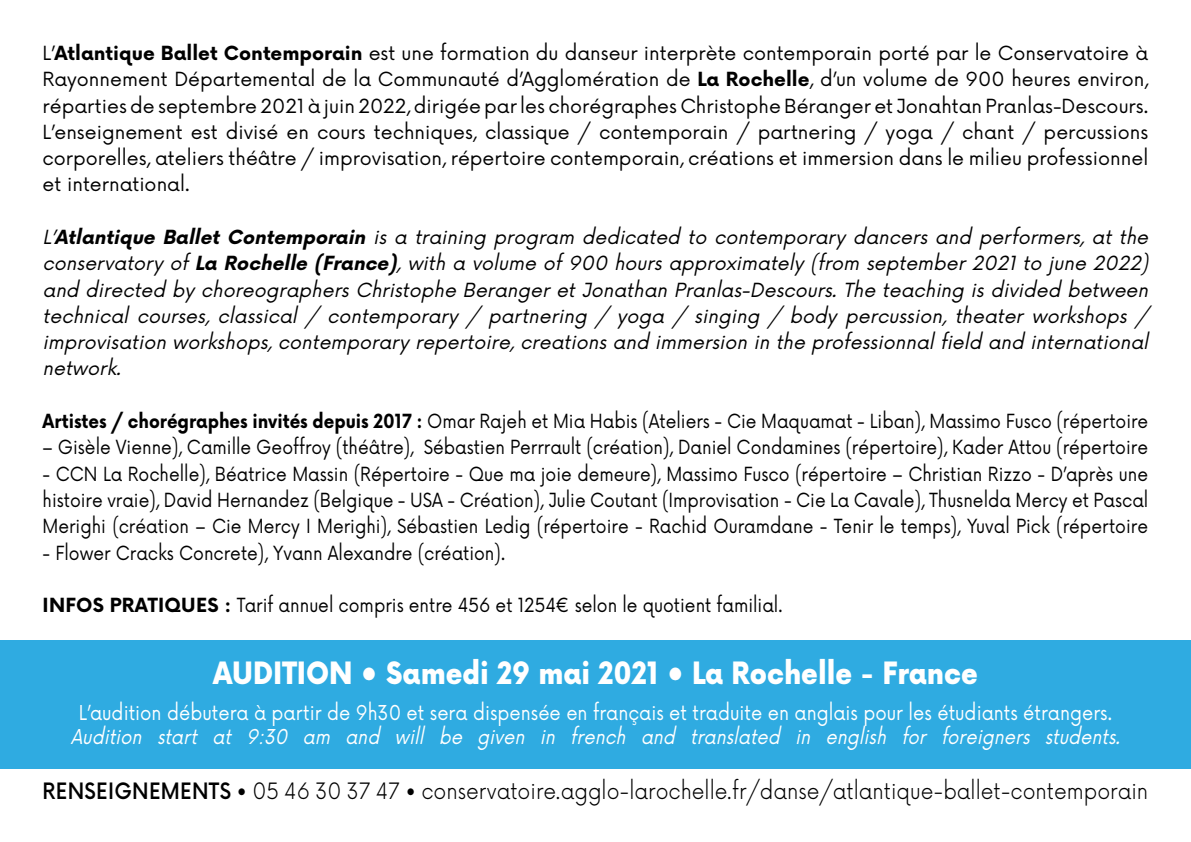
<style>
.page{position:relative;width:1191px;height:842px;background:#fff}
.page>*{position:absolute;margin:0;border:0;box-sizing:border-box;transform-origin:0 0}
.t1{font:900 30px "Now";color:#fff;scale:.9 1}
.t2{font:300 22px "Now";color:#000;scale:.91 1}
.t3{font:20px "Now";color:#fff;scale:.9 1}
.t4{font:italic 20px "Now";color:#fff;scale:.9 1}
.t5{font:19px/26.3px "Now";color:#000;text-align:justify;scale:.9 1}
.t6{font:19px/26.3px "Now";color:#000;text-align:justify}
.t7{font:italic 19px/26.3px "Now";color:#000}
.s1{font-weight:700}
.s2{font-weight:500}
</style>
<div class="page">
<div style="left:0;top:640px;width:1191px;height:128px;background:#2fabe1"></div>
<p class="t6" style="left:43px;top:39px;width:1107px">L’<span class="s1">Atlantique Ballet Contemporain</span> est une formation du danseur interprète contemporain porté par le Conservatoire à Rayonnement Départemental de la Communauté d’Agglomération de <span class="s1">La Rochelle</span>, d’un volume de 900 heures environ, réparties de septembre 2021 à juin 2022, dirigée par les chorégraphes Christophe Béranger et Jonahtan Pranlas-Descours.<br>L’enseignement est divisé en cours techniques, classique / contemporain / partnering / yoga / chant / percussions corporelles, ateliers théâtre / improvisation, répertoire contemporain, créations et immersion dans le milieu professionnel et international.</p>
<p class="t7" style="left:43px;top:223px;width:1112px">L’<span class="s1">Atlantique Ballet Contemporain</span> is a training program dedicated to contemporary dancers and performers, at the conservatory of <span class="s1">La Rochelle (France)</span>, with a volume of 900 hours approximately (from september 2021 to j une 2022) and directed by choreographers Christophe Beranger et Jonathan Pranlas-Descours. The teaching is divided between technical courses, classical / contemporary / partnering / yoga / singing / body percussion, theater workshops / improvisation workshops,contemporaryrepertoire,creationsand immersion in the professionnalfield and international network.</p>
<p class="t5" style="left:43px;top:407px;width:1230px"><span class="s1">Artistes / chorégraphes invités depuis 2017 :</span> Omar Rajeh et Mia Habis (Ateliers - Cie Maquamat - Liban), Massimo Fusco (répertoire</p>
<p class="t5" style="left:43px;top:433px;width:1229px">– Gisèle Vienne), Camille Geoffroy (théâtre), Sébastien Perrrault (création), Daniel Condamines (répertoire), Kader Attou (répertoire</p>
<p class="t5" style="left:43px;top:459px;width:1230px">- CCN La Rochelle), Béatrice Massin (Répertoire - Que ma joie demeure), Massimo Fusco (répertoire – Christian Rizzo - D’après une histoire vraie), David Hernandez (Belgique - USA - Création), Julie Coutant (Improvisation - Cie La Cavale), Thusnelda Mercy et Pascal Merighi (création – Cie Mercy I Merighi), Sébastien Ledig (répertoire - Rachid Ouramdane - Tenir le temps), Yuval Pick (répertoire</p>
<p class="t5" style="left:43px;top:538px;width:515px">- Flower Cracks Concrete), Yvann Alexandre (création).</p>
<p class="t5" style="left:43px;top:591px;width:823px"><span class="s1">I nfos Pratiques :</span> Tarif annuel compris entre 456 et 1254€ selon le quotient familial.</p>
<h1 class="t1" style="left:213px;top:651px;width:851px">AUDITION • Samedi 29 mai 2021 • La Rochelle - France</h1>
<p class="t3" style="left:79px;top:697px;width:1149px">L’audition débutera à partir de 9h30 et sera dispensée en français et traduite en anglais pour les étudiants étrangers.</p>
<p class="t4" style="left:71px;top:721px;width:1173px">Audition start at 9:30 am and will be given in french and translated in english for foreigners students.</p>
<p class="t2" style="left:43px;top:774px;width:1216px"><span class="s2">RENSEIGNEMENTS</span> • 05 46 30 37 47 • conservatoire.agglo-larochelle.fr/danse/atlantique-ballet-contemporain</p>
</div>
